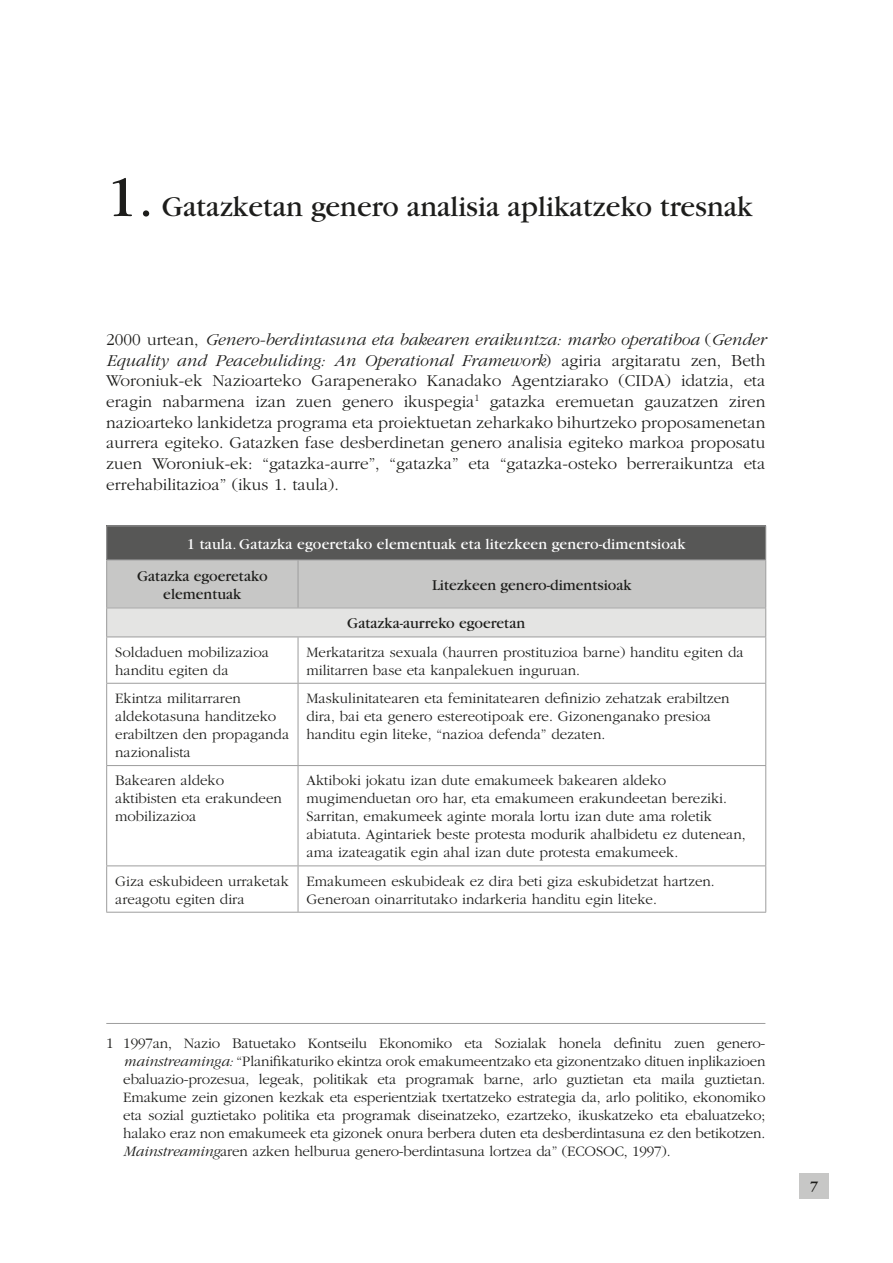
<style>
.page{position:relative;width:893px;height:1263px;background:#fff}
.page>*{position:absolute;margin:0;border:0;box-sizing:border-box;transform-origin:0 0}
.t1{font:30px "Garamond";color:#1d1d1b}
.t2{font:300 17.25px/20.7px "Garamond";color:#1d1d1b;text-align:justify}
.t3{font:15.75px/18.9px "Garamond";color:#1d1d1b;text-align:center}
.t4{font:15.75px "Garamond";letter-spacing:.01em;color:#fff}
.t5{font:300 15px/18px "Garamond";color:#1d1d1b}
.t6{font:700 15px "Adobe Garamond";color:#1d1d1b}
.s1{font-size:60px}
.s2{font-style:italic}
</style>
<div class="page">
<div style="left:799px;top:1174px;width:30px;height:25px;background:#c7c7c6"></div>
<hr style="left:106px;top:1023px;width:659px;height:1px;background:#9d9d9d">
<div style="left:107px;top:526px;width:659px;height:34px;background:#575756"></div>
<svg style="left:106px;top:561px;width:660px;height:75px;background:#d0d0cf"></svg>
<hr style="left:106px;top:636px;width:192px;height:1px;background:#9d9d9d">
<hr style="left:106px;top:637px;width:1px;height:46px;background:#9d9d9d">
<hr style="left:298px;top:636px;width:468px;height:1px;background:#9d9d9d">
<hr style="left:298px;top:637px;width:1px;height:46px;background:#9d9d9d">
<hr style="left:765px;top:637px;width:1px;height:46px;background:#9d9d9d">
<hr style="left:106px;top:683px;width:192px;height:1px;background:#9d9d9d">
<hr style="left:106px;top:684px;width:1px;height:81px;background:#9d9d9d">
<hr style="left:298px;top:683px;width:468px;height:1px;background:#9d9d9d">
<hr style="left:298px;top:684px;width:1px;height:81px;background:#9d9d9d">
<hr style="left:765px;top:684px;width:1px;height:81px;background:#9d9d9d">
<hr style="left:106px;top:765px;width:192px;height:1px;background:#9d9d9d">
<hr style="left:106px;top:766px;width:1px;height:99px;background:#9d9d9d">
<hr style="left:298px;top:765px;width:468px;height:1px;background:#9d9d9d">
<hr style="left:298px;top:766px;width:1px;height:99px;background:#9d9d9d">
<hr style="left:765px;top:766px;width:1px;height:99px;background:#9d9d9d">
<hr style="left:106px;top:865px;width:192px;height:1px;background:#9d9d9d">
<hr style="left:106px;top:866px;width:1px;height:46px;background:#9d9d9d">
<hr style="left:298px;top:865px;width:468px;height:1px;background:#9d9d9d">
<hr style="left:298px;top:866px;width:1px;height:46px;background:#9d9d9d">
<hr style="left:765px;top:866px;width:1px;height:46px;background:#9d9d9d">
<hr style="left:106px;top:525px;width:192px;height:1px;background:#9d9d9d">
<hr style="left:106px;top:526px;width:1px;height:34px;background:#9d9d9d">
<hr style="left:298px;top:525px;width:468px;height:1px;background:#9d9d9d">
<hr style="left:765px;top:526px;width:1px;height:34px;background:#9d9d9d">
<hr style="left:106px;top:560px;width:192px;height:1px;background:#9d9d9d">
<hr style="left:298px;top:560px;width:468px;height:1px;background:#9d9d9d">
<hr style="left:106px;top:912px;width:192px;height:1px;background:#9d9d9d">
<hr style="left:298px;top:912px;width:468px;height:1px;background:#9d9d9d">
<h1 class="t1" style="left:106px;top:191px;width:648px"><span class="s1">1.</span> Gatazketan genero analisia aplikatzeko tresnak</h1>
<p class="t2" style="left:106px;top:329px;width:661px">2000 urtean, <span class="s2">Genero-berdintasuna eta bakearen eraikuntza: marko operatiboa</span> (<span class="s2">Gender Equality and Peacebuliding: An Operational Framework</span>) agiria argitaratu zen, Beth Woroniuk-ek Nazioarteko Garapenerako Kanadako Agentziarako (CIDA) idatzia, eta eragin nabarmena izan zuen genero ikuspegia<sup>1</sup> gatazka eremuetan gauzatzen ziren nazioarteko lankidetza programa eta proiektuetan zeharkako bihurtzeko proposamenetan aurrera egiteko. Gatazken fase desberdinetan genero analisia egiteko markoa proposatu zuen Woroniuk-ek: “gatazka-aurre”, “gatazka” eta “gatazka-osteko berreraikuntza eta errehabilitazioa” (ikus 1. taula).</p>
<p class="t4" style="left:187px;top:536px;width:500px">1 taula. Gatazka egoeretako elementuak eta litezkeen genero-dimentsioak</p>
<p class="t3" style="left:137px;top:566px;width:132px">Gatazka egoeretako elementuak</p>
<p class="t3" style="left:432px;top:576px;width:201px">Litezkeen genero-dimentsioak</p>
<p class="t3" style="left:347px;top:614px;width:179px">Gatazka-aurreko egoeretan</p>
<p class="t5" style="left:115px;top:643px;width:155px">Soldaduen mobilizazioa handitu egiten da</p>
<p class="t5" style="left:307px;top:643px;width:439px">Merkataritza sexuala (haurren prostituzioa barne) handitu egiten da militarren base eta kanpalekuen inguruan.</p>
<p class="t5" style="left:115px;top:689px;width:176px">Ekintza militarraren aldekotasuna handitzeko erabiltzen den propaganda nazionalista</p>
<p class="t5" style="left:307px;top:689px;width:425px">Maskulinitatearen eta feminitatearen definizio zehatzak erabiltzen dira, bai eta genero estereotipoak ere. Gizonenganako presioa handitu egin liteke, “nazioa defenda” dezaten.</p>
<p class="t5" style="left:115px;top:772px;width:168px">Bakearen aldeko aktibisten eta erakundeen mobilizazioa</p>
<p class="t5" style="left:307px;top:772px;width:441px">Aktiboki jokatu izan dute emakumeek bakearen aldeko mugimenduetan oro har, eta emakumeen erakundeetan bereziki.<br>Sarritan, emakumeek aginte morala lortu izan dute ama roletik abiatuta. Agintariek beste protesta modurik ahalbidetu ez dutenean, ama izateagatik egin ahal izan dute protesta emakumeek.</p>
<p class="t5" style="left:115px;top:872px;width:175px">Giza eskubideen urraketak areagotu egiten dira</p>
<p class="t5" style="left:307px;top:872px;width:410px">Emakumeen eskubideak ez dira beti giza eskubidetzat hartzen.<br>Generoan oinarritutako indarkeria handitu egin liteke.</p>
<p class="t5" style="left:123px;top:1034px;width:644px;text-align:justify;text-indent:-17px">1 1997an, Nazio Batuetako Kontseilu Ekonomiko eta Sozialak honela definitu zuen genero&shy;<span class="s2">mainstreaminga:</span> “Planifikaturiko ekintza orok emakumeentzako eta gizonentzako dituen inplikazioen ebaluazio-prozesua, legeak, politikak eta programak barne, arlo guztietan eta maila guztietan.<br>Emakume zein gizonen kezkak eta esperientziak txertatzeko estrategia da, arlo politiko, ekonomiko eta sozial guztietako politika eta programak diseinatzeko, ezartzeko, ikuskatzeko eta ebaluatzeko; halako eraz non emakumeek eta gizonek onura berbera duten eta desberdintasuna ez den betikotzen.<br><span class="s2">Mainstreaming</span>aren azken helburua genero-berdintasuna lortzea da” (ECOSOC, 1997).</p>
<p class="t6" style="left:810px;top:1178px;width:9px">7</p>
</div>
